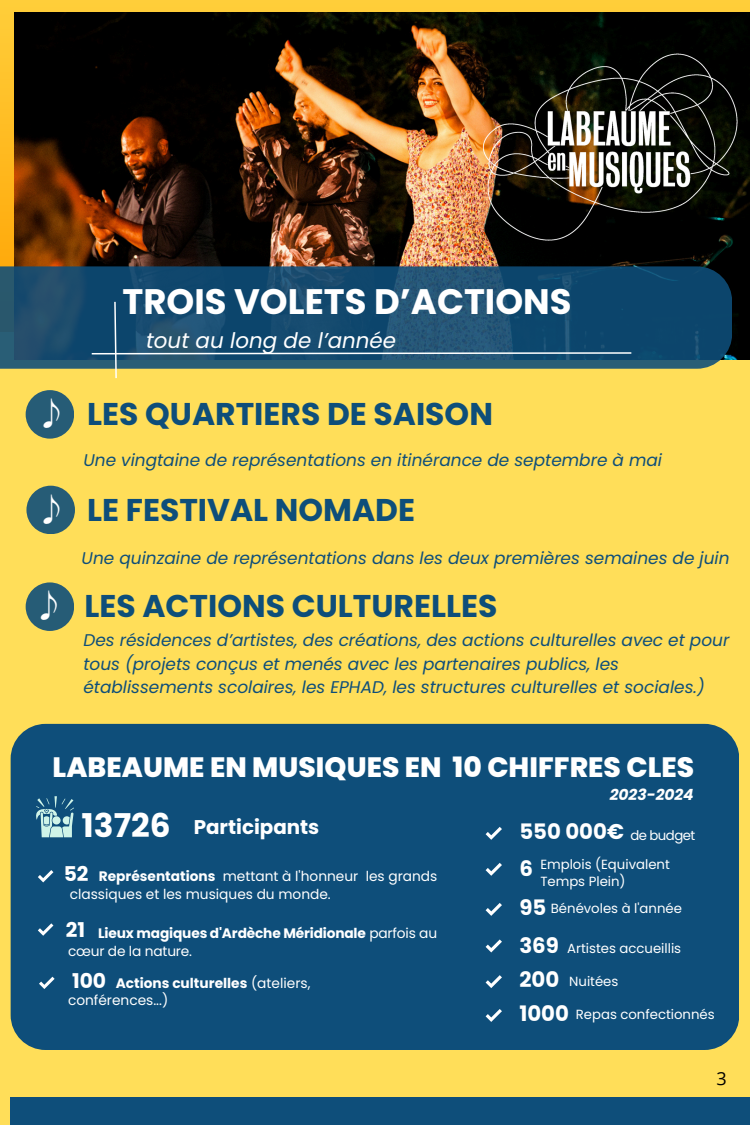
<style>
.page{position:relative;width:750px;height:1125px;background:#ffde59}
.page>*{position:absolute;margin:0;border:0;box-sizing:border-box;transform-origin:0 0}
.t1{font:700 35.4px "Poppins";color:#fff}
.t2{font:700 32.75px "Poppins";color:#fff}
.t3{font:700 31.45px "Poppins";color:#0e4e7a}
.t4{font:800 28px "Poppins";color:#fff}
.t5{font:italic 21.4px "Poppins";color:#fff}
.t6{font:700 21.3px "Poppins";color:#fff}
.t7{font:700 20.35px "Poppins";color:#fff}
.t8{font:700 19.85px "Poppins";color:#fff}
.t9{font:18px "Open Sans";color:#000}
.t10{font:italic 16.9px/23.2px "Poppins";color:#0e4e7a}
.t11{font:italic 700 15.45px "Poppins";color:#fff}
.t12{font:13.75px/17.4px "Poppins";color:#fff}
.t13{font:700 13.75px/18.2px "Poppins";letter-spacing:-.01em;color:#fff}
.t14{font:13.25px/17.1px "Poppins";color:#fff}
.t15{font:13.25px "Poppins";letter-spacing:-.04em;color:#fff}
.s1{font-family:"Noto Sans CJ Ksc";color:#fff}
.s2{font-weight:700}
.s3{font-weight:400}
</style>
<div class="page">
<svg style="left:0;top:0;width:750px;height:266px;background:#ffc832"></svg>
<img style="left:14px;top:12px;width:736px;height:348px">
<div style="left:11px;top:1097px;width:739px;height:28px;background:#0e4e7a"></div>
<div style="left:11px;top:724px;width:728px;height:326px;background:#0e4e7a;border-radius:35px"></div>
<svg style="left:39px;top:976px;width:16px;height:13px"></svg>
<svg style="left:36px;top:796px;width:38px;height:41px"></svg>
<svg style="left:38px;top:870px;width:16px;height:13px"></svg>
<svg style="left:38px;top:923px;width:16px;height:13px"></svg>
<svg style="left:485px;top:827px;width:17px;height:13px"></svg>
<svg style="left:485px;top:863px;width:17px;height:13px"></svg>
<svg style="left:485px;top:939px;width:17px;height:14px"></svg>
<svg style="left:485px;top:975px;width:17px;height:13px"></svg>
<svg style="left:485px;top:903px;width:17px;height:13px"></svg>
<svg style="left:485px;top:1009px;width:17px;height:13px"></svg>
<img style="left:474px;top:13px;width:276px;height:281px">
<div style="left:26px;top:582px;width:48px;height:49px;background:#265c76;border-radius:50%"></div>
<div style="left:26px;top:486px;width:49px;height:48px;background:#265c76;border-radius:50%"></div>
<div style="left:26px;top:390px;width:48px;height:49px;background:#265c76;border-radius:50%"></div>
<svg style="left:0;top:266px;width:732px;height:103px;background:#174a6c"></svg>
<svg style="left:90px;top:300px;width:543px;height:79px;background:#3b6471"></svg>
<p class="t1" style="left:122px;top:277px;width:451px">TROIS VOLETS D’ACTIONS</p>
<h5 class="t5" style="left:146px;top:325px;width:252px">tout au long de l’année</h5>
<p class="t3" style="left:36px;top:392px;width:459px"><span class="s1">♪</span> LES QUARTIERS DE SAISON</p>
<p class="t10" style="left:83px;top:449px;width:580px">Une vingtaine de représentations en itinérance de septembre à mai</p>
<p class="t3" style="left:36px;top:488px;width:381px"><span class="s1">♪</span> LE FESTIVAL NOMADE</p>
<p class="t10" style="left:82px;top:547px;width:649px">Une quinzaine de représentations dans les deux premières semaines de juin</p>
<p class="t3" style="left:33px;top:584px;width:466px"><span class="s1">♪</span> LES ACTIONS CULTURELLES</p>
<p class="t10" style="left:83px;top:629px;width:647px">Des résidences d’artistes, des créations, des actions culturelles avec et pour tous (projets conçus et menés avec les partenaires publics, les établissements scolaires, les EPHAD, les structures culturelles et sociales.)</p>
<p class="t4" style="left:53px;top:747px;width:643px">LABEAUME EN MUSIQUES EN 10 CHIFFRES CLES</p>
<p class="t2" style="left:82px;top:803px;width:91px">13726</p>
<h1 class="t8" style="left:194px;top:813px;width:127px">Participants</h1>
<p class="t11" style="left:610px;top:784px;width:86px">2023-2024</p>
<h3 class="t6" style="left:519px;top:816px;width:106px">550 000€</h3>
<p class="t15" style="left:630px;top:826px;width:66px">de budget</p>
<h4 class="t6" style="left:519px;top:853px;width:15px">6</h4>
<p class="t14" style="left:540px;top:856px;width:131px">Emplois (Equivalent<br>Temps Plein)</p>
<p class="t7" style="left:64px;top:860px;width:26px">52</p>
<p class="t12" style="left:70px;top:868px;width:369px;text-indent:29px"><span class="s2">Représentations</span> mettant à l'honneur les grands classiques et les musiques du monde.</p>
<h3 class="t13" style="left:68px;top:924px;width:371px;text-indent:30px">Lieux magiques d'Ardèche Méridionale <span class="s3">parfois au cœur de la nature.</span></h3>
<p class="t6" style="left:519px;top:892px;width:28px">95</p>
<p class="t14" style="left:551px;top:900px;width:133px">Bénévoles à l'année</p>
<h3 class="t7" style="left:66px;top:915px;width:21px">21</h3>
<h2 class="t6" style="left:519px;top:931px;width:41px">369</h2>
<h5 class="t14" style="left:567px;top:940px;width:116px">Artistes accueillis</h5>
<p class="t6" style="left:519px;top:965px;width:41px">200</p>
<p class="t14" style="left:569px;top:972px;width:51px">Nuitées</p>
<h6 class="t7" style="left:72px;top:967px;width:36px">100</h6>
<p class="t12" style="left:68px;top:975px;width:244px;text-indent:48px"><span class="s2">Actions culturelles</span> (ateliers, conférences...)</p>
<p class="t6" style="left:519px;top:998px;width:51px">1000</p>
<p class="t14" style="left:576px;top:1006px;width:140px">Repas confectionnés</p>
<p class="t9" style="left:717px;top:1066px;width:12px">3</p>
</div>
